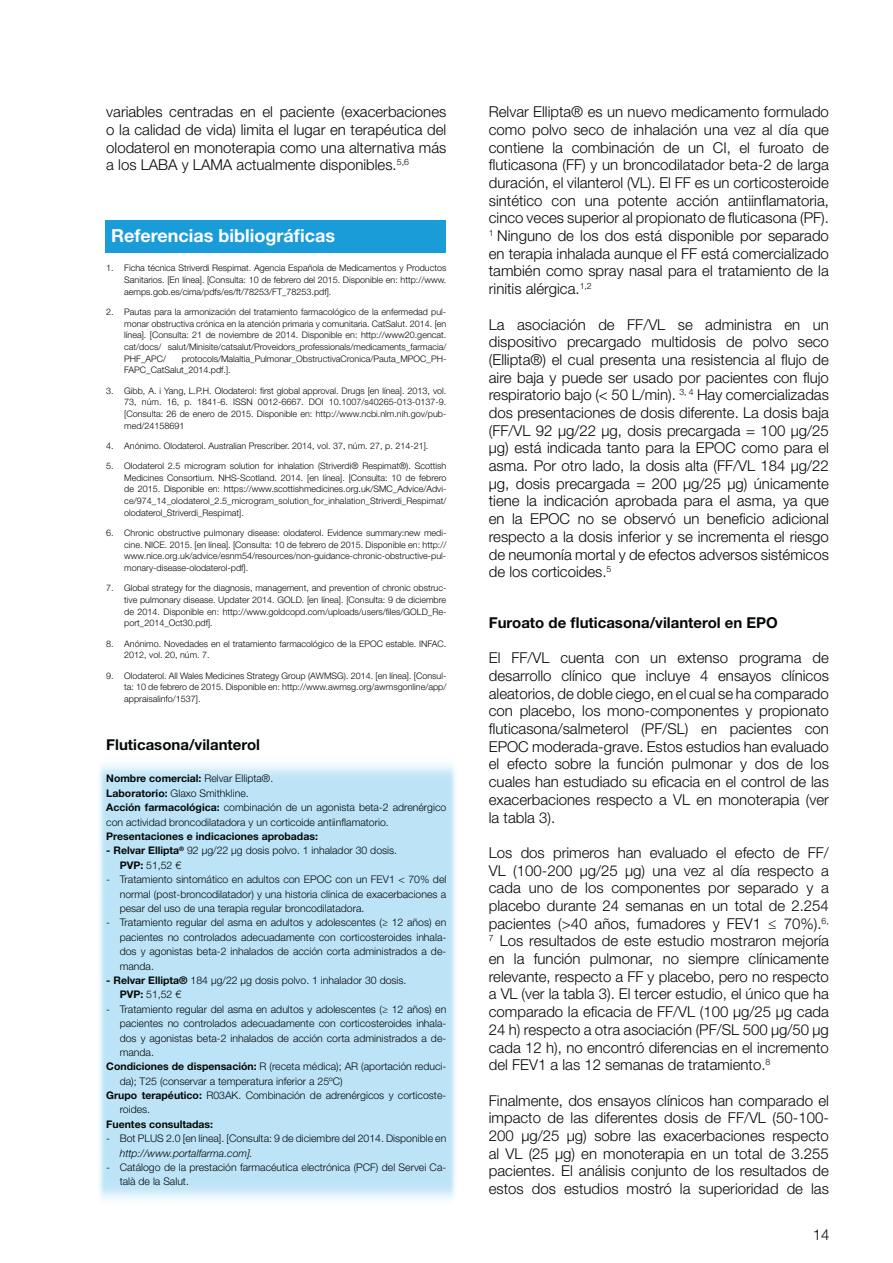
<style>
.page{position:relative;width:893px;height:1263px;background:#fff}
.page>*{position:absolute;margin:0;border:0;box-sizing:border-box;transform-origin:0 0}
.t1{font:700 18px "Helvetica Neue LT Std";color:#fff}
.t2{font:300 15px/17.7px "Helvetica Neue LT Std";color:#040809;text-align:justify}
.t3{font:700 15px "Helvetica Neue LT Std";color:#040809}
.t4{font:300 10.5px/14.4px "Helvetica Neue LT Std";color:#040809}
.t5{font:700 10.5px "Helvetica Neue LT Std";color:#040809}
.t6{font:italic 300 10.5px "Helvetica Neue LT Std";color:#040809}
.t7{font:300 9px/11.7px "Helvetica Neue LT Std";color:#040809;text-align:justify}
.s1{font-weight:700}
</style>
<div class="page">
<img style="left:99px;top:763px;width:357px;height:437px">
<div style="left:106px;top:220px;width:340px;height:33px;background:#199cd8"></div>
<p class="t2" style="left:106px;top:104px;width:342px">variables centradas en el paciente (exacerbaciones o la calidad de vida) limita el lugar en terapéutica del olodaterol en monoterapia como una alternativa más a los LABA y LAMA actualmente disponibles.<sup>5,6</sup></p>
<p class="t1" style="left:111px;top:229px;width:225px">Referencias bibliográficas</p>
<p class="t7" style="left:124px;top:263px;width:324px;text-indent:-18px">1. Ficha técnica Striverdi Respimat. Agencia Española de Medicamentos y Productos Sanitarios. [En línea]. [Consulta: 10 de febrero del 2015. Disponible en: http://www. aemps.gob.es/cima/pdfs/es/ft/78253/FT_78253.pdf].</p>
<p class="t7" style="left:124px;top:307px;width:324px;text-indent:-18px">2. Pautas para la armonización del tratamiento farmacológico de la enfermedad pul&shy;monar obstructiva crónica en la atención primaria y comunitaria. CatSalut. 2014. [en línea]. [Consulta: 21 de noviembre de 2014. Disponible en: http://www20.gencat. cat/docs/ salut/Minisite/catsalut/Proveidors_professionals/medicaments_farmacia/ PHF_APC/</p>
<p class="t7" style="left:124px;top:353px;width:324px;text-indent:58px">protocols/Malaltia_Pulmonar_ObstructivaCronica/Pauta_MPOC_PH-<br>FAPC_CatSalut_2014.pdf.].</p>
<p class="t7" style="left:124px;top:385px;width:324px;text-indent:-18px">3. Gibb, A. i Yang, L.P.H. Olodaterol: first global approval. Drugs [en línea]. 2013, vol.<br>73, núm. 16, p. 1841-6. ISSN 0012-6667. DOI 10.1007/s40265-013-0137-9. [Consulta: 26 de enero de 2015. Disponible en: http://www.ncbi.nlm.nih.gov/pub&shy;med/24158691</p>
<p class="t7" style="left:106px;top:441px;width:324px">4. Anónimo. Olodaterol. Australian Prescriber. 2014, vol. 37, núm. 27, p. 214-21].</p>
<p class="t7" style="left:124px;top:461px;width:324px;text-indent:-18px">5. Olodaterol 2.5 microgram solution for inhalation (Striverdi® Respimat®). Scottish Medicines Consortium. NHS-Scotland. 2014. [en línea]. [Consulta: 10 de febrero de 2015. Disponible en: https://www.scottishmedicines.org.uk/SMC_Advice/Advi&shy;ce/974_14_olodaterol_2.5_microgram_solution_for_inhalation_Striverdi_Respimat/ olodaterol_Striverdi_Respimat].</p>
<p class="t7" style="left:124px;top:528px;width:324px;text-indent:-18px">6. Chronic obstructive pulmonary disease: olodaterol. Evidence summary:new medi&shy;cine. NICE. 2015. [en línea]. [Consulta: 10 de febrero de 2015. Disponible en: http:// www.nice.org.uk/advice/esnm54/resources/non-guidance-chronic-obstructive-pul&shy;monary-disease-olodaterol-pdf].</p>
<p class="t7" style="left:124px;top:583px;width:324px;text-indent:-18px">7. Global strategy for the diagnosis, management, and prevention of chronic obstruc&shy;tive pulmonary disease. Updater 2014. GOLD. [en línea]. [Consulta: 9 de diciembre de 2014. Disponible en: http://www.goldcopd.com/uploads/users/files/GOLD_Re&shy;port_2014_Oct30.pdf].</p>
<p class="t7" style="left:124px;top:638px;width:324px;text-indent:-18px">8. Anónimo. Novedades en el tratamiento farmacológico de la EPOC estable. INFAC.<br>2012, vol. 20, núm. 7.</p>
<p class="t7" style="left:124px;top:670px;width:324px;text-indent:-18px">9. Olodaterol. All Wales Medicines Strategy Group (AWMSG). 2014. [en línea]. [Consul&shy;ta: 10 de febrero de 2015. Disponible en: http://www.awmsg.org/awmsgonline/app/ appraisalinfo/1537].</p>
<p class="t3" style="left:106px;top:740px;width:155px">Fluticasona/vilanterol</p>
<p class="t4" style="left:106px;top:772px;width:342px"><span class="s1">Nombre comercial:</span> Relvar Ellipta®.<br><span class="s1">Laboratorio:</span> Glaxo Smithkline.<br><span class="s1">Acción farmacológica:</span> combinación de un agonista beta-2 adrenérgico con actividad broncodilatadora y un corticoide antiinflamatorio.</p>
<p class="t5" style="left:106px;top:833px;width:213px">Presentaciones e indicaciones aprobadas:</p>
<p class="t4" style="left:120px;top:844px;width:279px;text-indent:-13px"><span class="s1">- Relvar Ellipta</span><sup>®</sup> 92 μg/22 μg dosis polvo. 1 inhalador 30 dosis.<br><span class="s1">PVP:</span> 51,52 €</p>
<p class="t4" style="left:120px;top:873px;width:328px;text-align:justify;text-indent:-13px">- Tratamiento sintomático en adultos con EPOC con un FEV1 &lt; 70% del normal (post-broncodilatador) y una historia clínica de exacerbaciones a pesar del uso de una terapia regular broncodilatadora.</p>
<p class="t4" style="left:120px;top:916px;width:328px;text-align:justify;text-indent:-13px">- Tratamiento regular del asma en adultos y adolescentes (≥ 12 años) en pacientes no controlados adecuadamente con corticosteroides inhala&shy;dos y agonistas beta-2 inhalados de acción corta administrados a de&shy;manda.</p>
<p class="t4" style="left:120px;top:974px;width:288px;text-indent:-13px"><span class="s1">- Relvar Ellipta®</span> 184 μg/22 μg dosis polvo. 1 inhalador 30 dosis.<br><span class="s1">PVP:</span> 51,52 €</p>
<p class="t4" style="left:106px;top:1003px;width:341px">- Tratamiento regular del asma en adultos y adolescentes (≥ 12 años) en</p>
<p class="t4" style="left:120px;top:1017px;width:328px">pacientes no controlados adecuadamente con corticosteroides inhala-</p>
<p class="t4" style="left:120px;top:1031px;width:328px">dos y agonistas beta-2 inhalados de acción corta administrados a de-</p>
<p class="t4" style="left:120px;top:1046px;width:36px">manda.</p>
<p class="t4" style="left:106px;top:1060px;width:342px"><span class="s1">Condiciones de dispensación:</span> R (receta médica); AR (aportación reduci-</p>
<p class="t4" style="left:120px;top:1075px;width:224px">da); T25 (conservar a temperatura inferior a 25ºC)</p>
<p class="t4" style="left:106px;top:1089px;width:342px"><span class="s1">Grupo terapéutico:</span> R03AK. Combinación de adrenérgicos y corticoste-</p>
<p class="t4" style="left:120px;top:1103px;width:32px">roides.</p>
<p class="t5" style="left:106px;top:1120px;width:108px">Fuentes consultadas:</p>
<p class="t4" style="left:106px;top:1132px;width:342px">- Bot PLUS 2.0 [en línea]. [Consulta: 9 de diciembre del 2014. Disponible en</p>
<p class="t6" style="left:120px;top:1147px;width:134px">http://www.portalfarma.com].</p>
<p class="t4" style="left:120px;top:1161px;width:328px;text-indent:-13px">- Catálogo de la prestación farmacéutica electrónica (PCF) del Servei Ca&shy;talà de la Salut.</p>
<p class="t2" style="left:489px;top:104px;width:342px">Relvar Ellipta® es un nuevo medicamento formulado como polvo seco de inhalación una vez al día que contiene la combinación de un CI, el furoato de fluticasona (FF) y un broncodilatador beta-2 de larga duración, el vilanterol (VL). El FF es un corticosteroide sintético con una potente acción antiinflamatoria, cinco veces superior al propionato de fluticasona (PF).<br><sup>1</sup> Ninguno de los dos está disponible por separado en terapia inhalada aunque el FF está comercializado también como spray nasal para el tratamiento de la rinitis alérgica.<sup>1,2</sup></p>
<p class="t2" style="left:489px;top:317px;width:342px">La asociación de FF/VL se administra en un dispositivo precargado multidosis de polvo seco (Ellipta®) el cual presenta una resistencia al flujo de aire baja y puede ser usado por pacientes con flujo respiratorio bajo (&lt; 50 L/min). <sup>3,</sup> <sup>4</sup> Hay comercializadas dos presentaciones de dosis diferente. La dosis baja (FF/VL 92 μg/22 μg, dosis precargada = 100 μg/25 μg) está indicada tanto para la EPOC como para el asma. Por otro lado, la dosis alta (FF/VL 184 μg/22 μg, dosis precargada = 200 μg/25 μg) únicamente tiene la indicación aprobada para el asma, ya que en la EPOC no se observó un beneficio adicional respecto a la dosis inferior y se incrementa el riesgo de neumonía mortal y de efectos adversos sistémicos de los corticoides.<sup>5</sup></p>
<p class="t3" style="left:489px;top:617px;width:291px">Furoato de fluticasona/vilanterol en EPO</p>
<p class="t2" style="left:489px;top:650px;width:342px">El FF/VL cuenta con un extenso programa de desarrollo clínico que incluye 4 ensayos clínicos aleatorios, de doble ciego, en el cual se ha comparado con placebo, los mono-componentes y propionato fluticasona/salmeterol (PF/SL) en pacientes con EPOC moderada-grave. Estos estudios han evaluado el efecto sobre la función pulmonar y dos de los cuales han estudiado su eficacia en el control de las exacerbaciones respecto a VL en monoterapia (ver la tabla 3).</p>
<p class="t2" style="left:489px;top:845px;width:342px">Los dos primeros han evaluado el efecto de FF/ VL (100-200 μg/25 μg) una vez al día respecto a cada uno de los componentes por separado y a placebo durante 24 semanas en un total de 2.254 pacientes (&gt;40 años, fumadores y FEV1 ≤ 70%).<sup>6, 7</sup> Los resultados de este estudio mostraron mejoría en la función pulmonar, no siempre clínicamente relevante, respecto a FF y placebo, pero no respecto a VL (ver la tabla 3). El tercer estudio, el único que ha comparado la eficacia de FF/VL (100 μg/25 μg cada 24 h) respecto a otra asociación (PF/SL 500 μg/50 μg cada 12 h), no encontró diferencias en el incremento del FEV1 a las 12 semanas de tratamiento.<sup>8</sup></p>
<p class="t2" style="left:489px;top:1093px;width:342px">Finalmente, dos ensayos clínicos han comparado el impacto de las diferentes dosis de FF/VL (50-100- 200 μg/25 μg) sobre las exacerbaciones respecto al VL (25 μg) en monoterapia en un total de 3.255 pacientes. El análisis conjunto de los resultados de estos dos estudios mostró la superioridad de las</p>
<p class="t2" style="left:813px;top:1227px;width:18px">14</p>
</div>
